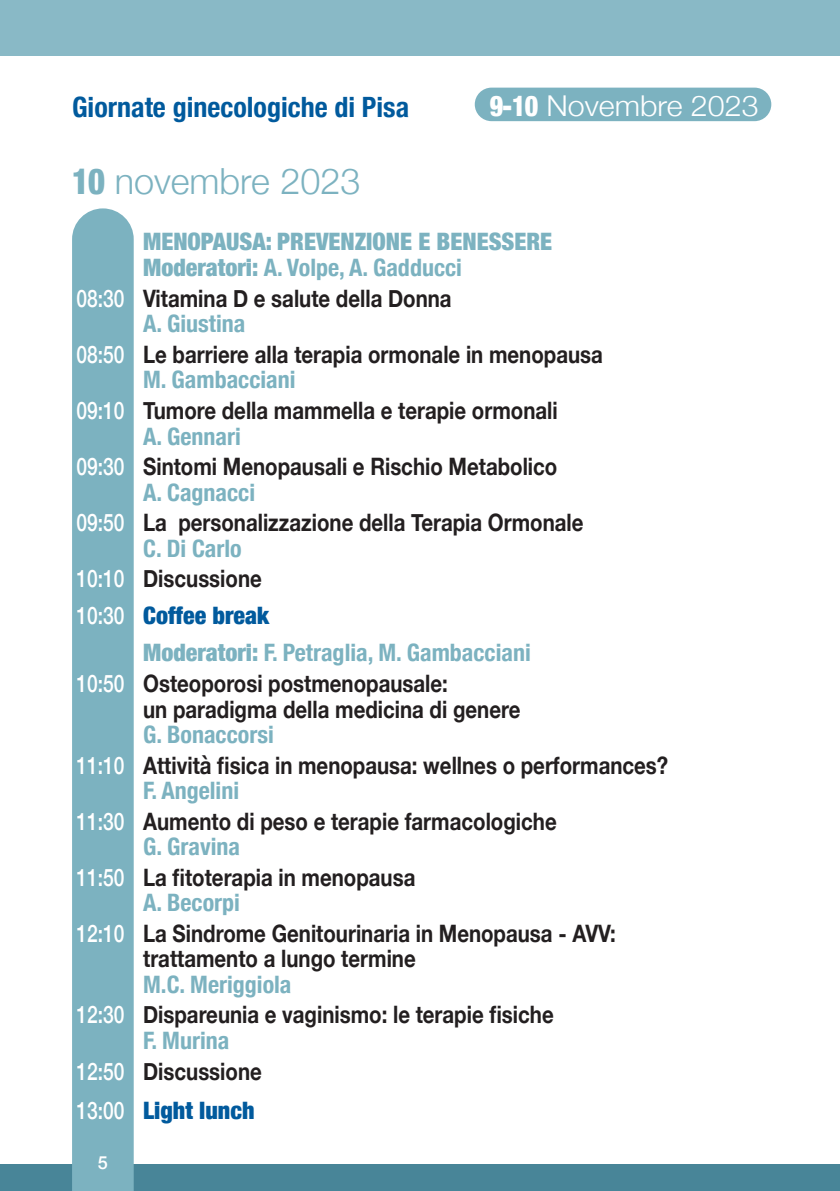
<style>
.page{position:relative;width:840px;height:1191px;background:#fff}
.page>*{position:absolute;margin:0;border:0;box-sizing:border-box;transform-origin:0 0}
.t1{font:300 36px "Helvetica Neue";color:#7cb2c0}
.t2{font:300 28.6px "Helvetica Neue";color:#fff;scale:1.06 1}
.t3{font:700 condensed 28px "Helvetica Neue";color:#015a9d}
.t4{font:700 24px "Helvetica Neue";color:#231f20;scale:.85 1}
.t5{font:700 condensed 24px "Helvetica Neue";color:#7cb2c0}
.t6{font:900 condensed 24px "Helvetica Neue";color:#7cb2c0}
.t7{font:900 condensed 24px "Helvetica Neue";color:#015a9d}
.t8{font:500 18px "Helvetica Neue";color:#fff}
.s1{font-weight:900;font-stretch:condensed}
.s2{font-weight:900}
.s3{font-weight:500;color:#fff}
.s4{font-weight:500;font-stretch:normal;color:#fff}
</style>
<div class="page">
<div style="left:0;top:1164px;width:839px;height:27px;background:#488598"></div>
<div style="left:72px;top:208px;width:62px;height:983px;background:#7cb2c0"></div>
<div style="left:0;top:0;width:839px;height:55px;background:#89b9c6"></div>
<div style="left:474px;top:88px;width:296px;height:33px;background:#7cb2c0;border-radius:17px"></div>
<p class="t3" style="left:72px;top:84px;width:338px">Giornate ginecologiche di Pisa</p>
<p class="t2" style="left:489px;top:82px;width:255px"><span class="s1">9-10</span> Novembre 2023</p>
<p class="t1" style="left:72px;top:152px;width:290px"><span class="s1">10</span> novembre 2023</p>
<p class="t6" style="left:143px;top:222px;width:410px">MENOPAUSA: PREVENZIONE E BENESSERE</p>
<p class="t5" style="left:143px;top:247px;width:320px"><span class="s2">Moderatori:</span> A. Volpe, A. Gadducci</p>
<p class="t4" style="left:76px;top:279px;width:443px"><span class="s3">08:30</span> Vitamina D e salute della Donna</p>
<p class="t5" style="left:143px;top:304px;width:104px">A. Giustina</p>
<p class="t4" style="left:76px;top:335px;width:620px"><span class="s3">08:50</span> Le barriere alla terapia ormonale in menopausa</p>
<p class="t5" style="left:143px;top:360px;width:154px">M. Gambacciani</p>
<p class="t4" style="left:76px;top:391px;width:567px"><span class="s3">09:10</span> Tumore della mammella e terapie ormonali</p>
<p class="t5" style="left:143px;top:416px;width:99px">A. Gennari</p>
<p class="t4" style="left:76px;top:448px;width:567px"><span class="s3">09:30</span> Sintomi Menopausali e Rischio Metabolico</p>
<p class="t5" style="left:143px;top:472px;width:113px">A. Cagnacci</p>
<p class="t4" style="left:76px;top:504px;width:598px"><span class="s3">09:50</span> La personalizzazione della Terapia Ormonale</p>
<p class="t5" style="left:143px;top:528px;width:100px">C. Di Carlo</p>
<p class="t4" style="left:76px;top:560px;width:219px"><span class="s3">10:10</span> Discussione</p>
<p class="t7" style="left:76px;top:596px;width:194px"><span class="s4">10:30</span> Coffee break</p>
<p class="t5" style="left:143px;top:632px;width:389px"><span class="s2">Moderatori:</span> F. Petraglia, M. Gambacciani</p>
<p class="t4" style="left:76px;top:664px;width:438px"><span class="s3">10:50</span> Osteoporosi postmenopausale:</p>
<p class="t4" style="left:143px;top:690px;width:445px">un paradigma della medicina di genere</p>
<p class="t5" style="left:143px;top:714px;width:132px">G. Bonaccorsi</p>
<p class="t4" style="left:76px;top:746px;width:697px"><span class="s3">11:10</span> Attività fisica in menopausa: wellnes o performances?</p>
<p class="t5" style="left:143px;top:770px;width:97px">F. Angelini</p>
<p class="t4" style="left:76px;top:802px;width:566px"><span class="s3">11:30</span> Aumento di peso e terapie farmacologiche</p>
<p class="t5" style="left:143px;top:826px;width:98px">G. Gravina</p>
<p class="t4" style="left:76px;top:858px;width:400px"><span class="s3">11:50</span> La fitoterapia in menopausa</p>
<p class="t5" style="left:143px;top:883px;width:98px">A. Becorpi</p>
<p class="t4" style="left:76px;top:914px;width:635px"><span class="s3">12:10</span> La Sindrome Genitourinaria in Menopausa - AVV:</p>
<p class="t4" style="left:143px;top:940px;width:322px">trattamento a lungo termine</p>
<p class="t5" style="left:143px;top:964px;width:150px">M.C. Meriggiola</p>
<p class="t4" style="left:76px;top:996px;width:562px"><span class="s3">12:30</span> Dispareunia e vaginismo: le terapie fisiche</p>
<p class="t5" style="left:143px;top:1020px;width:88px">F. Murina</p>
<p class="t4" style="left:76px;top:1052px;width:219px"><span class="s3">12:50</span> Discussione</p>
<p class="t7" style="left:76px;top:1090px;width:179px"><span class="s4">13:00</span> Light lunch</p>
<p class="t8" style="left:98px;top:1148px;width:12px">5</p>
</div>
